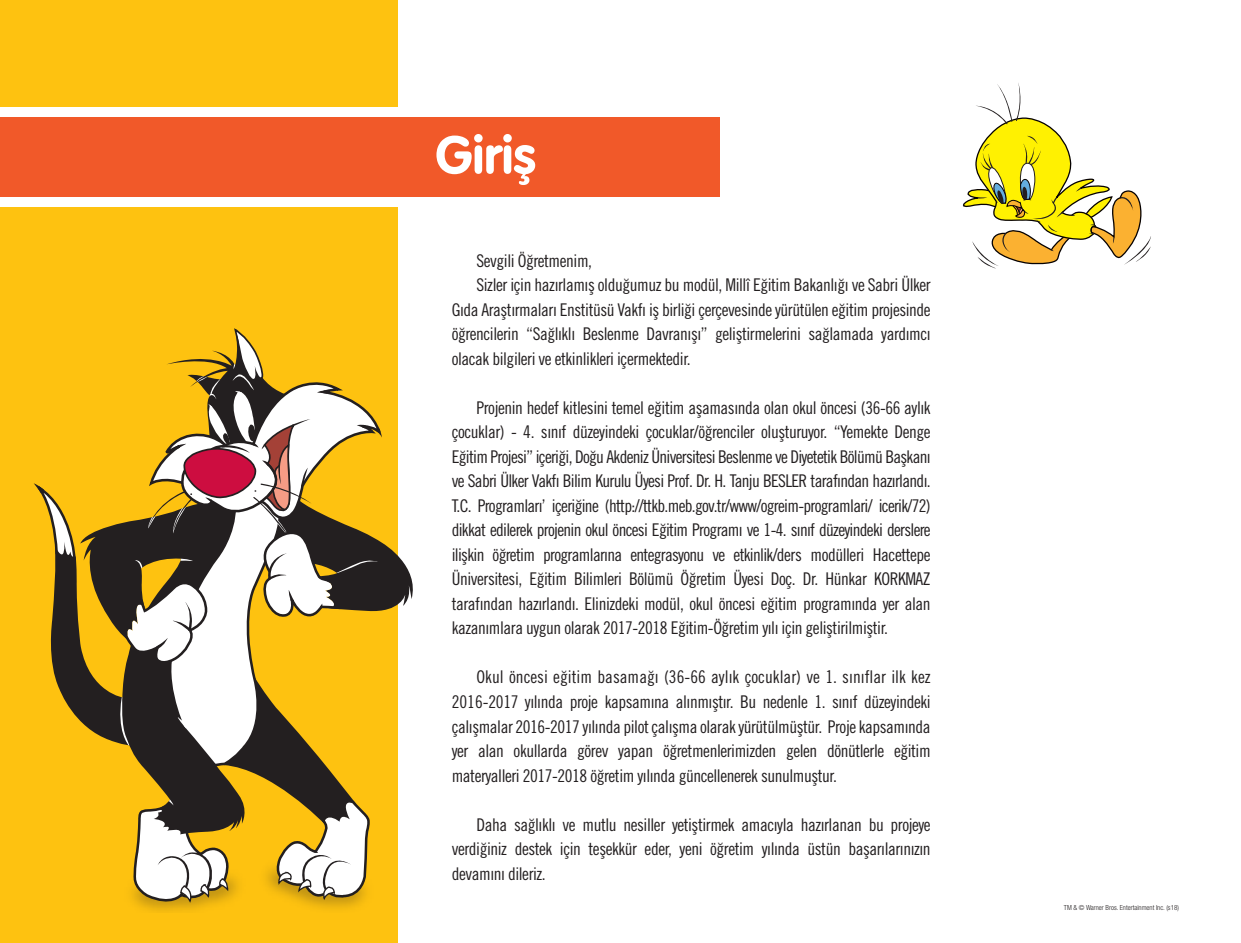
<style>
.page{position:relative;width:1241px;height:943px;background:#fff}
.page>*{position:absolute;margin:0;border:0;box-sizing:border-box;transform-origin:0 0}
.t1{font:700 52.5px "VAG Rounded";color:#fff}
.t2{font:17.5px/24.5px "Amnesty Trade Gothic Condensed";letter-spacing:-.025em;color:#231f20;text-align:justify}
.t3{font:300 condensed 7px "Helvetica Neue LT Pro";color:#231f20}
</style>
<div class="page">
<div style="left:0;top:0;width:397px;height:943px;background:#fec210"></div>
<div style="left:0;top:107px;width:719px;height:99px;background:#fff"></div>
<div style="left:0;top:117px;width:719px;height:80px;background:#f15929"></div>
<img style="left:314px;top:906px;width:84px;height:6px">
<svg style="left:34px;top:325px;width:379px;height:581px"></svg>
<svg style="left:962px;top:83px;width:188px;height:185px"></svg>
<h1 class="t1" style="left:435px;top:124px;width:102px">Giriş</h1>
<p class="t2" style="left:476px;top:248px;width:117px">Sevgili Öğretmenim,</p>
<p class="t2" style="left:476px;top:272px;width:455px">Sizler için hazırlamış olduğumuz bu modü l, Millî Eğitim Bakanlığı ve Sabri Ülker</p>
<p class="t2" style="left:451px;top:297px;width:480px">Gıda Araştırmaları Enstitüsü Vakfı iş birliği çerçevesinde yü rütü len eğitim projesinde</p>
<p class="t2" style="left:451px;top:321px;width:480px">öğrencilerin “Sağlıklı Beslenme Davranışı” geliştirmelerini sağlamada yardımcı</p>
<p class="t2" style="left:451px;top:346px;width:240px">olacak bilgileri ve etkinlikleri içermektedir.</p>
<p class="t2" style="left:451px;top:395px;width:480px;text-indent:25px">Projenin hedef kitlesini temel eğitim aşamasında olan okul öncesi (36-66 aylık çocuklar) - 4. sınıf düzeyindeki çocuklar/öğrenciler oluşturuyor. “Yemekte Denge Eğitim Projesi” içeriği, Doğu Akdeniz Üniversitesi Beslenme ve Diyetetik Bölümü Başkanı ve Sabri Ülker Vakfı Bilim Kurulu Üyesi Prof. Dr. H. Tanju BESLER tarafından hazırlandı.<br>T.C. Programları’ içeriğine (http://ttkb.meb.gov.tr/www/ogreim-programlari/ icerik/72) dikkat edilerek projenin okul öncesi Eğitim Programı ve 1-4. sınıf düzeyindeki derslere ilişkin öğretim programlarına entegrasyonu ve etkinlik/ders modülleri Hacettepe Üniversitesi, Eğitim Bilimleri Bölü mü Öğretim Üyesi Doç. Dr. Hü nkar KORKMAZ tarafından hazırlandı. Elinizdeki modül, okul öncesi eğitim programında yer alan kazanımlara uygun olarak 2017-2018 Eğitim-Öğretim yılı için geliştirilmiştir.</p>
<p class="t2" style="left:451px;top:664px;width:480px;text-indent:25px">Okul öncesi eğitim basamağı (36-66 aylık çocuklar) ve 1. sınıflar ilk kez 2016-2017 yılında proje kapsamına alınmıştır. Bu nedenle 1. sınıf düzeyindeki çalışmalar 2016-2017 yılında pilot çalışma olarak yürütülmüştür. Proje kapsamında yer alan okullarda görev yapan öğretmenlerimizden gelen dönütlerle eğitim materyalleri 2017-2018 öğretim yılında güncellenerek sunulmuştur.</p>
<p class="t2" style="left:451px;top:811px;width:480px;text-indent:25px">Daha sağlıklı ve mutlu nesiller yetiştirmek amacıyla hazırlanan bu projeye verdiğiniz destek için teşekkür eder, yeni öğretim yılında üstün başarılarınızın devamını dileriz.</p>
<p class="t3" style="left:1063px;top:903px;width:116px">TM &amp; © Warner Bros. Entertainment Inc. (s18)</p>
</div>
